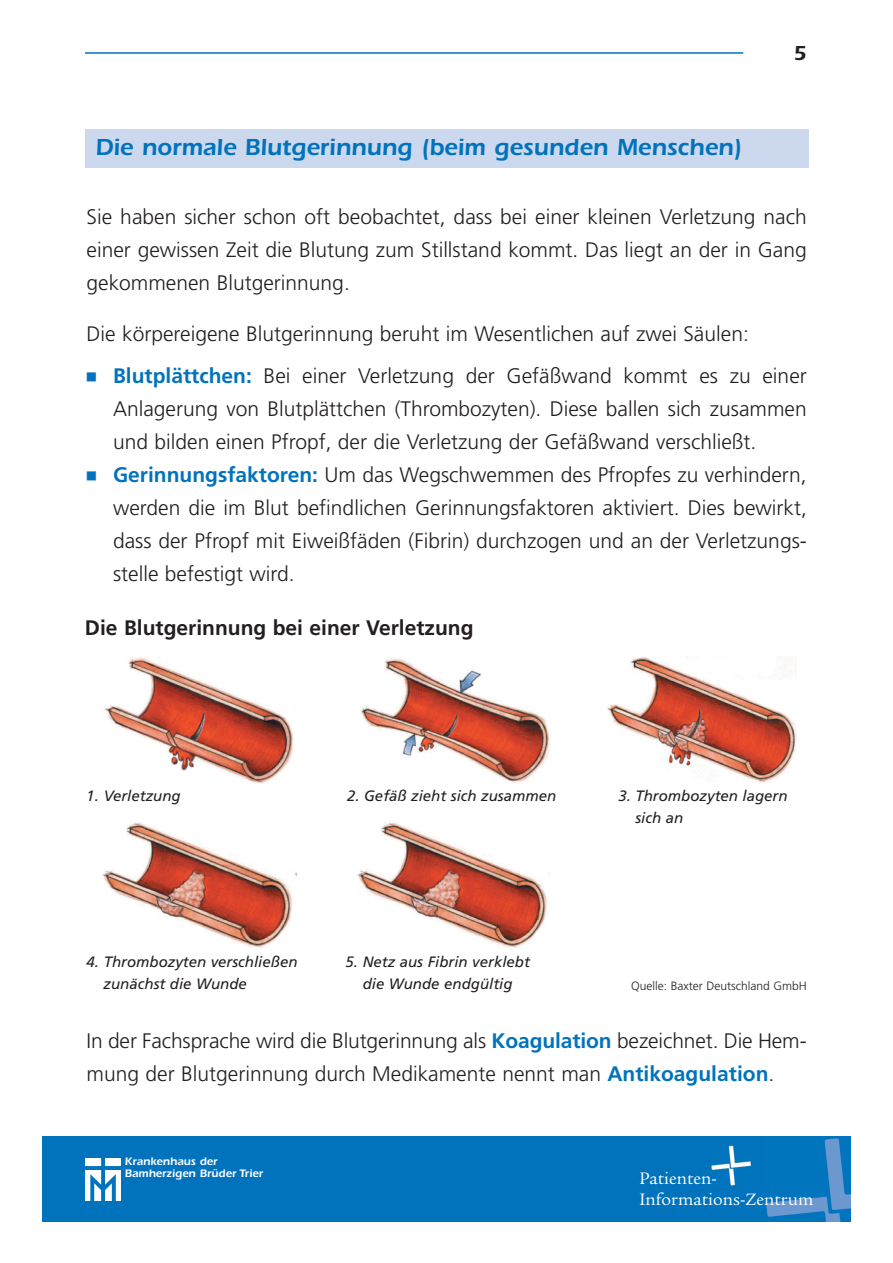
<style>
.page{position:relative;width:893px;height:1263px;background:#fff}
.page>*{position:absolute;margin:0;border:0;box-sizing:border-box;transform-origin:0 0}
.t1{font:600 24px "Itc Eras";color:#0073bc}
.t2{font:300 21px/33px "Frutiger";color:#231f20}
.t3{font:700 21px "Frutiger";color:#231f20}
.t4{font:600 21px "Itc Eras";color:#231f20}
.t5{font:18px/21.6px "Legacy Ser ITC";color:#fff}
.t6{font:italic 15px/22.5px "Frutiger";color:#231f20}
.t7{font:300 12px "Frutiger";color:#231f20}
.t8{font:600 11.25px/12px "Itc Eras";color:#fff}
.s1{font-weight:700;color:#0073bc}
</style>
<div class="page">
<hr style="left:85px;top:52px;width:658px;height:2px;background:#0073bc">
<div style="left:43px;top:1137px;width:807px;height:85px;background:#0073bc"></div>
<img style="left:85px;top:1158px;width:35px;height:43px">
<img style="left:711px;top:1145px;width:39px;height:41px">
<img style="left:766px;top:1138px;width:84px;height:84px">
<div style="left:85px;top:129px;width:723px;height:38px;background:#ccd8ed"></div>
<img style="left:102px;top:822px;width:194px;height:126px">
<img style="left:357px;top:822px;width:190px;height:126px">
<img style="left:104px;top:657px;width:190px;height:127px">
<img style="left:360px;top:658px;width:190px;height:126px">
<img style="left:608px;top:656px;width:188px;height:127px">
<p class="t1" style="left:95px;top:139px;width:648px">Die normale Blutgerinnung (beim gesunden Menschen)</p>
<p class="t4" style="left:793px;top:46px;width:15px">5</p>
<p class="t2" style="left:87px;top:202px;width:721px;text-align:justify">Sie haben sicher schon oft beobachtet, dass bei einer kleinen Verletzung nach einer gewissen Zeit die Blutung zum Stillstand kommt. Das liegt an der in Gang gekommenen Blutgerinnung.</p>
<p class="t2" style="left:113px;top:314px;width:695px;line-height:42px;text-indent:-26px">Die körpereigene Blutgerinnung beruht im Wesentlichen auf zwei Säulen:<br><span class="s1">Blutplättchen:</span> Bei einer Verletzung der Gefäßwand kommt es zu einer</p>
<p class="t2" style="left:113px;top:394px;width:695px">Anlagerung von Blutplättchen (Thrombozyten). Diese ballen sich zusammen und bilden einen Pfropf, der die Verletzung der Gefäßwand verschließt.<br><span class="s1">Gerinnungsfaktoren:</span> Um das Wegschwemmen des Pfropfes zu verhindern, werden die im Blut befindlichen Gerinnungsfaktoren aktiviert. Dies bewirkt, dass der Pfropf mit Eiweißfäden (Fibrin) durchzogen und an der Verletzungs&shy;stelle befestigt wird.</p>
<p class="t3" style="left:85px;top:620px;width:390px">Die Blutgerinnung bei einer Verletzung</p>
<p class="t6" style="left:87px;top:786px;width:96px">1. Verletzung</p>
<p class="t6" style="left:347px;top:786px;width:211px">2. Gefäß zieht sich zusammen</p>
<p class="t6" style="left:635px;top:786px;width:154px;text-indent:-17px">3. Thrombozyten lagern sich an</p>
<p class="t6" style="left:104px;top:951px;width:195px;text-indent:-17px">4. Thrombozyten verschließen zunächst die Wunde</p>
<p class="t6" style="left:345px;top:951px;width:186px;text-align:center">5. Netz aus Fibrin verklebt die Wunde endgültig</p>
<p class="t7" style="left:631px;top:981px;width:177px">Quelle: Baxter Deutschland GmbH</p>
<p class="t2" style="left:87px;top:1026px;width:721px">In der Fachsprache wird die Blutgerinnung als <span class="s1">Koagulation</span> bezeichnet. Die Hem&shy;mung der Blutgerinnung durch Medikamente nennt man <span class="s1">Antikoagulation</span>.</p>
<p class="t8" style="left:125px;top:1157px;width:140px">Krankenhaus der<br>Bamherzigen Brüder Trier</p>
<p class="t5" style="left:639px;top:1169px;width:175px">Patienten-<br>Informations-Zentrum</p>
</div>
